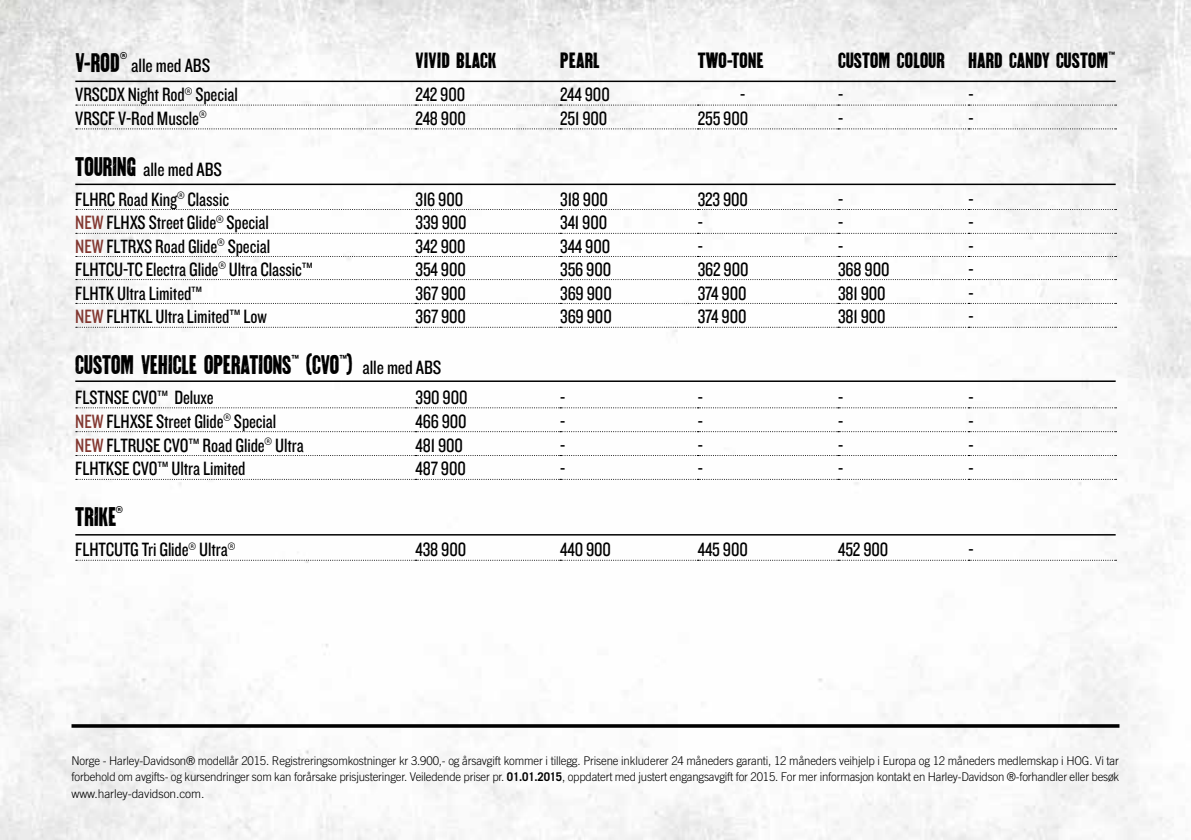
<style>
.page{position:relative;width:1191px;height:840px;background:#fff}
.page>*{position:absolute;margin:0;border:0;box-sizing:border-box;transform-origin:0 0}
.t1{font:22px "H D Letterpress";letter-spacing:-.015em;color:#000;scale:.93 1}
.t2{font:20px "Knockout HTF29 Junior Liteweight";letter-spacing:-.005em;color:#000;scale:.95 1}
.t3{font:20px/29.6px "Knockout HTF29 Junior Liteweight";letter-spacing:-.005em;color:#000}
.t4{font:18px "H D Letterpress";color:#000}
.t5{font:300 12px/16px "Trade Gothic LT Std";letter-spacing:-.015em;color:#000;text-align:justify;scale:.95 1}
.s1{font-family:"H D Letterpress";font-size:22px}
.s2{color:#823730}
.s3{font-family:"Knockout HTF29 Junior Liteweight";font-size:20px}
.s4{font-weight:700}
</style>
<div class="page">
<img style="left:1px;top:0;width:1190px;height:839px">
<img style="left:0;top:0;width:1px;height:839px">
<svg style="left:76px;top:104px;width:1040px;height:1px"></svg>
<svg style="left:76px;top:128px;width:1040px;height:1px"></svg>
<svg style="left:76px;top:209px;width:1040px;height:1px"></svg>
<svg style="left:76px;top:233px;width:1040px;height:1px"></svg>
<svg style="left:76px;top:256px;width:1040px;height:1px"></svg>
<svg style="left:76px;top:279px;width:1040px;height:1px"></svg>
<svg style="left:76px;top:303px;width:1040px;height:1px"></svg>
<svg style="left:76px;top:326px;width:1040px;height:1px"></svg>
<svg style="left:76px;top:407px;width:1040px;height:1px"></svg>
<svg style="left:76px;top:431px;width:1040px;height:1px"></svg>
<svg style="left:76px;top:455px;width:1040px;height:1px"></svg>
<svg style="left:76px;top:478px;width:1040px;height:1px"></svg>
<svg style="left:76px;top:559px;width:1040px;height:1px"></svg>
<hr style="left:75px;top:81px;width:1040px;height:1px;background:#000">
<hr style="left:75px;top:380px;width:1040px;height:2px;background:#000">
<hr style="left:75px;top:533px;width:1040px;height:2px;background:#000">
<hr style="left:75px;top:183px;width:1040px;height:2px;background:#000">
<svg style="left:71px;top:723px;width:1048px;height:4px"></svg>
<p class="t3" style="left:75px;top:52px;width:136px"><span class="s1">V-ROD</span><sup>®</sup> alle med ABS</p>
<p class="t4" style="left:415px;top:47px;width:83px">VIVID BLACK</p>
<p class="t4" style="left:560px;top:47px;width:41px">PEARL</p>
<p class="t4" style="left:697px;top:47px;width:68px">TWO-TONE</p>
<p class="t4" style="left:838px;top:47px;width:108px">CUSTOM COLOUR</p>
<p class="t4" style="left:968px;top:47px;width:148px">HARD CANDY CUSTOM™</p>
<p class="t2" style="left:75px;top:84px;width:172px">VRSCDX Night Rod<sup>®</sup> Special</p>
<p class="t2" style="left:415px;top:84px;width:54px">242 900</p>
<p class="t2" style="left:560px;top:84px;width:54px">244 900</p>
<p class="t2" style="left:740px;top:84px;width:7px">-</p>
<p class="t2" style="left:838px;top:84px;width:7px">-</p>
<p class="t2" style="left:968px;top:84px;width:7px">-</p>
<p class="t2" style="left:75px;top:108px;width:140px">VRSCF V-Rod Muscle<sup>®</sup></p>
<p class="t2" style="left:415px;top:108px;width:54px">248 900</p>
<p class="t2" style="left:560px;top:108px;width:51px">251 900</p>
<p class="t2" style="left:697px;top:108px;width:55px">255 900</p>
<p class="t2" style="left:838px;top:108px;width:7px">-</p>
<p class="t2" style="left:968px;top:108px;width:7px">-</p>
<p class="t3" style="left:75px;top:155px;width:155px"><span class="s1">TOURING</span> alle med ABS<br>FLHRC Road King<sup>®</sup> Classic</p>
<p class="t2" style="left:415px;top:189px;width:52px">316 900</p>
<p class="t2" style="left:560px;top:189px;width:52px">318 900</p>
<p class="t2" style="left:697px;top:189px;width:54px">323 900</p>
<p class="t2" style="left:838px;top:189px;width:7px">-</p>
<p class="t2" style="left:968px;top:189px;width:7px">-</p>
<p class="t2" style="left:75px;top:212px;width:205px"><span class="s2">NEW</span> FLHXS Street Glide<sup>®</sup> Special</p>
<p class="t2" style="left:415px;top:212px;width:55px">339 900</p>
<p class="t2" style="left:560px;top:212px;width:51px">341 900</p>
<p class="t2" style="left:697px;top:212px;width:7px">-</p>
<p class="t2" style="left:838px;top:212px;width:7px">-</p>
<p class="t2" style="left:968px;top:212px;width:7px">-</p>
<p class="t2" style="left:75px;top:236px;width:206px"><span class="s2">NEW</span> FLTRXS Road Glide<sup>®</sup> Special</p>
<p class="t2" style="left:415px;top:236px;width:54px">342 900</p>
<p class="t2" style="left:560px;top:236px;width:54px">344 900</p>
<p class="t2" style="left:697px;top:236px;width:7px">-</p>
<p class="t2" style="left:838px;top:236px;width:7px">-</p>
<p class="t2" style="left:968px;top:236px;width:7px">-</p>
<p class="t2" style="left:75px;top:259px;width:252px">FLHTCU-TC Electra Glide<sup>®</sup> Ultra Classic™</p>
<p class="t2" style="left:415px;top:259px;width:54px">354 900</p>
<p class="t2" style="left:560px;top:259px;width:55px">356 900</p>
<p class="t2" style="left:697px;top:259px;width:55px">362 900</p>
<p class="t2" style="left:838px;top:259px;width:56px">368 900</p>
<p class="t2" style="left:968px;top:259px;width:7px">-</p>
<p class="t2" style="left:75px;top:282px;width:135px">FLHTK Ultra Limited™</p>
<p class="t2" style="left:415px;top:282px;width:55px">367 900</p>
<p class="t2" style="left:560px;top:282px;width:56px">369 900</p>
<p class="t2" style="left:697px;top:282px;width:53px">374 900</p>
<p class="t2" style="left:838px;top:282px;width:52px">381 900</p>
<p class="t2" style="left:968px;top:282px;width:7px">-</p>
<p class="t2" style="left:75px;top:306px;width:203px"><span class="s2">NEW</span> FLHTKL Ultra Limited™ Low</p>
<p class="t2" style="left:415px;top:306px;width:55px">367 900</p>
<p class="t2" style="left:560px;top:306px;width:56px">369 900</p>
<p class="t2" style="left:697px;top:306px;width:53px">374 900</p>
<p class="t2" style="left:838px;top:306px;width:52px">381 900</p>
<p class="t2" style="left:968px;top:306px;width:7px">-</p>
<p class="t1" style="left:75px;top:348px;width:395px">CUSTOM VEHICLE OPERATIONS™ (CVO™) <span class="s3">alle med ABS</span></p>
<p class="t2" style="left:75px;top:387px;width:147px">FLSTNSE CVO™ Deluxe</p>
<p class="t2" style="left:415px;top:387px;width:56px">390 900</p>
<p class="t2" style="left:560px;top:387px;width:7px">-</p>
<p class="t2" style="left:697px;top:387px;width:7px">-</p>
<p class="t2" style="left:838px;top:387px;width:7px">-</p>
<p class="t2" style="left:968px;top:387px;width:7px">-</p>
<p class="t2" style="left:75px;top:411px;width:213px"><span class="s2">NEW</span> FLHXSE Street Glide<sup>®</sup> Special</p>
<p class="t2" style="left:415px;top:411px;width:55px">466 900</p>
<p class="t2" style="left:560px;top:411px;width:7px">-</p>
<p class="t2" style="left:697px;top:411px;width:7px">-</p>
<p class="t2" style="left:838px;top:411px;width:7px">-</p>
<p class="t2" style="left:968px;top:411px;width:7px">-</p>
<p class="t2" style="left:75px;top:434px;width:242px"><span class="s2">NEW</span> FLTRUSE CVO™ Road Glide<sup>®</sup> Ultra</p>
<p class="t2" style="left:415px;top:434px;width:51px">481 900</p>
<p class="t2" style="left:560px;top:434px;width:7px">-</p>
<p class="t2" style="left:697px;top:434px;width:7px">-</p>
<p class="t2" style="left:838px;top:434px;width:7px">-</p>
<p class="t2" style="left:968px;top:434px;width:7px">-</p>
<p class="t2" style="left:75px;top:458px;width:181px">FLHTKSE CVO™ Ultra Limited</p>
<p class="t2" style="left:415px;top:458px;width:54px">487 900</p>
<p class="t2" style="left:560px;top:458px;width:7px">-</p>
<p class="t2" style="left:697px;top:458px;width:7px">-</p>
<p class="t2" style="left:838px;top:458px;width:7px">-</p>
<p class="t2" style="left:968px;top:458px;width:7px">-</p>
<p class="t1" style="left:75px;top:500px;width:53px">TRIKE®</p>
<p class="t2" style="left:75px;top:539px;width:170px">FLHTCUTG Tri Glide<sup>®</sup> Ultra<sup>®</sup></p>
<p class="t2" style="left:415px;top:539px;width:55px">438 900</p>
<p class="t2" style="left:560px;top:539px;width:55px">440 900</p>
<p class="t2" style="left:697px;top:539px;width:54px">445 900</p>
<p class="t2" style="left:838px;top:539px;width:54px">452 900</p>
<p class="t2" style="left:968px;top:539px;width:7px">-</p>
<p class="t5" style="left:71px;top:752px;width:1104px">Norge - Harley-Davidson® modellår 2015. Registreringsomkostninger kr 3.900,- og årsavgift kommer i tillegg. Prisene inkluderer 24 måneders garanti, 12 måneders veihjelp i Europa og 12 måneders medlemskap i HOG. Vi tar forbehold om avgifts- og kursendringer som kan forårsake prisjusteringer. Veiledende priser pr. <span class="s4">01.01.2015</span>, oppdatert med justert engangsavgift for 2015. For mer informasjon kontakt en Harley-Davidson ®-forhandler eller besøk www.harley-davidson.com.</p>
</div>
